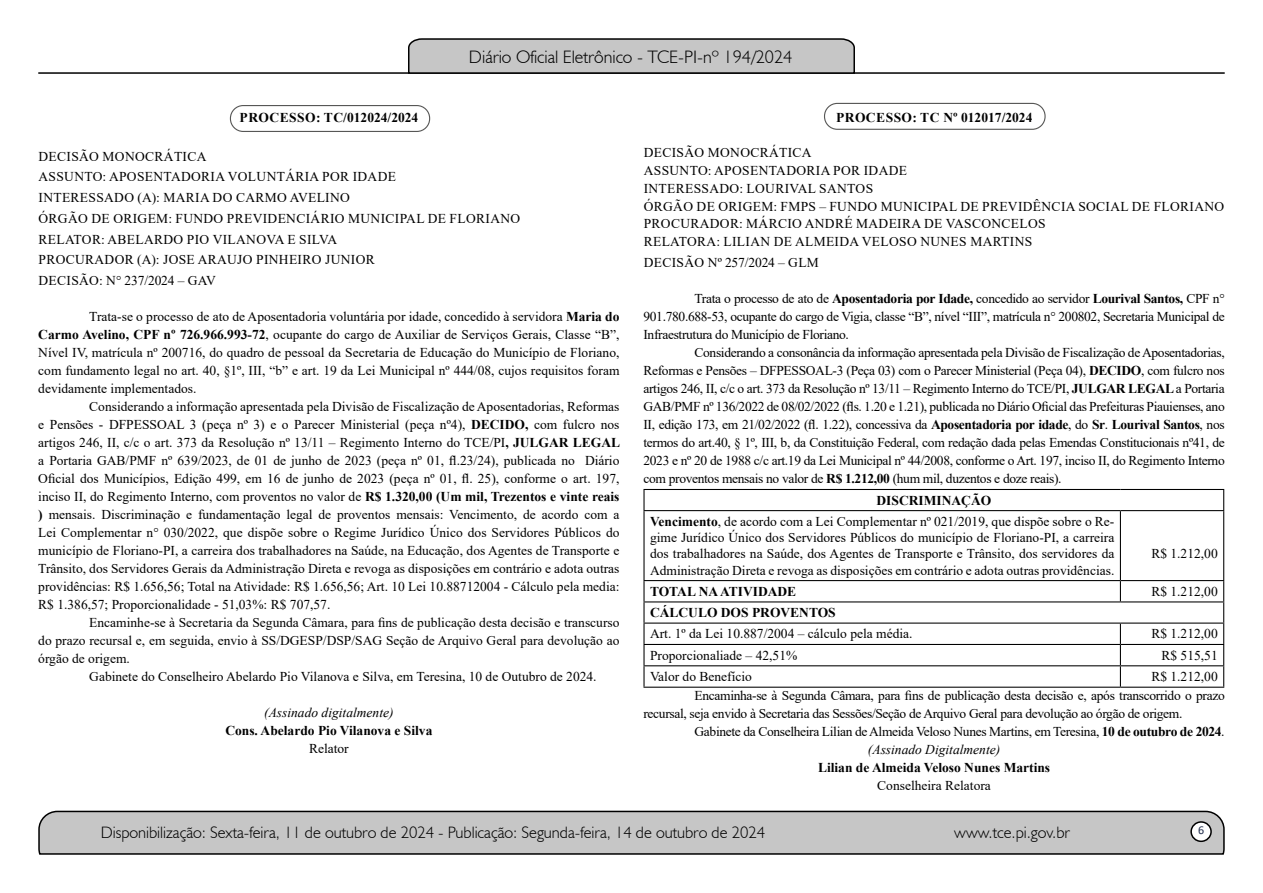
<style>
.page{position:relative;width:1263px;height:893px;background:#fff}
.page>*{position:absolute;margin:0;border:0;box-sizing:border-box;transform-origin:0 0}
.t1{font:300 18px "Humanist 521 BT";color:#000}
.t2{font:300 16.5px "Humanist 521 BT";color:#000}
.t3{font:13.5px/18px "Times New Roman";color:#000;text-align:justify}
.t4{font:13.5px/20.7px "Times New Roman";letter-spacing:.025em;color:#000}
.t5{font:13.5px "Times New Roman";letter-spacing:-.025em;color:#000}
.t6{font:700 13.5px "Times New Roman";color:#000}
.t7{font:700 13.5px "Times New Roman";letter-spacing:.02em;color:#000}
.t8{font:italic 13.5px "Times New Roman";color:#000}
.t9{font:12px "Calibri";color:#212d4c}
.s1{font-weight:700}
</style>
<div class="page">
<svg style="left:38px;top:810px;width:1187px;height:45px;background:#b9b9b9"></svg>
<div style="left:1191px;top:822px;width:20px;height:19px;background:#fff;border-radius:50%"></div>
<div style="left:1190px;top:821px;width:22px;height:21px;border:2px solid #000;border-radius:50%"></div>
<hr style="left:38px;top:72px;width:1187px;height:2px;background:#000">
<svg style="left:407px;top:38px;width:449px;height:36px;background:#b4b4b4"></svg>
<hr style="left:643px;top:489px;width:477px;height:1px;background:#000">
<svg style="left:643px;top:490px;width:1px;height:20px"></svg>
<hr style="left:1120px;top:489px;width:104px;height:1px;background:#000">
<svg style="left:1223px;top:490px;width:1px;height:20px"></svg>
<hr style="left:643px;top:510px;width:477px;height:1px;background:#000">
<hr style="left:643px;top:511px;width:1px;height:69px;background:#000">
<hr style="left:1120px;top:510px;width:104px;height:1px;background:#000">
<hr style="left:1120px;top:511px;width:1px;height:69px;background:#000">
<hr style="left:1223px;top:511px;width:1px;height:69px;background:#000">
<hr style="left:643px;top:580px;width:477px;height:1px;background:#000">
<hr style="left:1120px;top:580px;width:104px;height:1px;background:#000">
<svg style="left:1120px;top:581px;width:1px;height:20px"></svg>
<hr style="left:643px;top:601px;width:477px;height:1px;background:#000">
<hr style="left:1120px;top:601px;width:104px;height:1px;background:#000">
<hr style="left:643px;top:623px;width:477px;height:1px;background:#000">
<hr style="left:1120px;top:623px;width:104px;height:1px;background:#000">
<hr style="left:643px;top:644px;width:477px;height:1px;background:#000">
<hr style="left:1120px;top:644px;width:104px;height:1px;background:#000">
<hr style="left:643px;top:665px;width:477px;height:1px;background:#000">
<svg style="left:643px;top:581px;width:1px;height:106px"></svg>
<hr style="left:1120px;top:665px;width:104px;height:1px;background:#000">
<svg style="left:1120px;top:624px;width:1px;height:63px"></svg>
<svg style="left:1223px;top:581px;width:1px;height:106px"></svg>
<hr style="left:643px;top:687px;width:477px;height:1px;background:#000">
<hr style="left:1120px;top:687px;width:104px;height:1px;background:#000">
<div style="left:230px;top:105px;width:200px;height:27px;border:1px solid #575756;border-radius:13px"></div>
<div style="left:824px;top:103px;width:221px;height:27px;border:1px solid #575756;border-radius:13px"></div>
<h1 class="t1" style="left:469px;top:46px;width:325px">Diário Oficial Eletrônico - TCE-PI-nº 194/2024</h1>
<p class="t7" style="left:240px;top:107px;width:180px">PROCESSO: TC/012024/2024</p>
<p class="t4" style="left:39px;top:145px;width:483px">DECISÃO MONOCRÁTICA<br>ASSUNTO: APOSENTADORIA VOLUNTÁRIA POR IDADE<br>INTERESSADO (A): MARIA DO CARMO AVELINO<br>ÓRGÃO DE ORIGEM: FUNDO PREVIDENCIÁRIO MUNICIPAL DE FLORIANO RELATOR: ABELARDO PIO VILANOVA E SILVA<br>PROCURADOR (A): JOSE ARAUJO PINHEIRO JUNIOR<br>DECISÃO: N° 237/2024 – GAV</p>
<p class="t3" style="left:38px;top:307px;width:583px;text-indent:51px">Trata-se o processo de ato de Aposentadoria voluntária por idade, concedido à servidora <span class="s1">Maria do Carmo Avelino, CPF nº 726.966.993-72</span>, ocupante do cargo de Auxiliar de Serviços Gerais, Classe “B”, Nível IV, matrícula nº 200716, do quadro de pessoal da Secretaria de Educação do Município de Floriano, com fundamento legal no art. 40, §1º, III, “b” e art. 19 da Lei Municipal nº 444/08, cujos requisitos foram devidamente implementados.</p>
<p class="t3" style="left:38px;top:397px;width:583px;text-indent:51px">Considerando a informação apresentada pela Divisão de Fiscalização de Aposentadorias, Reformas e Pensões - DFPESSOAL 3 (peça nº 3) e o Parecer Ministerial (peça nº4), <span class="s1">DECIDO,</span> com fulcro nos artigos 246, II, c/c o art. 373 da Resolução nº 13/11 – Regimento Interno do TCE/PI<span class="s1">, JULGAR LEGAL </span>a Portaria GAB/PMF nº 639/2023, de 01 de junho de 2023 (peça nº 01, fl.23/24), publicada no Diário Oficial dos Municípios, Edição 499, em 16 de junho de 2023 (peça nº 01, fl. 25), conforme o art. 197, inciso II, do Regimento Interno, com proventos no valor de <span class="s1">R$ 1.320,00 (Um mil, Trezentos e vinte reais )</span> mensais. Discriminação e fundamentação legal de proventos mensais: Vencimento, de acordo com a Lei Complementar n° 030/2022, que dispõe sobre o Regime Jurídico Único dos Servidores Públicos do município de Floriano-PI, a carreira dos trabalhadores na Saúde, na Educação, dos Agentes de Transporte e Trânsito, dos Servidores Gerais da Administração Direta e revoga as disposições em contrário e adota outras providências: R$ 1.656,56; Total na Atividade: R$ 1.656,56; Art. 10 Lei 10.88712004 - Cálculo pela media:<br>R$ 1.386,57; Proporcionalidade - 51,03%: R$ 707,57.</p>
<p class="t3" style="left:89px;top:613px;width:532px">Encaminhe-se à Secretaria da Segunda Câmara, para fins de publicação desta decisão e transcurso</p>
<p class="t3" style="left:38px;top:631px;width:583px">do prazo recursal e, em seguida, envio à SS/DGESP/DSP/SAG Seção de Arquivo Geral para devolução ao</p>
<p class="t3" style="left:38px;top:649px;width:93px">órgão de origem.</p>
<p class="t3" style="left:89px;top:667px;width:509px">Gabinete do Conselheiro Abelardo Pio Vilanova e Silva, em Teresina, 10 de Outubro de 2024.</p>
<p class="t8" style="left:264px;top:703px;width:131px">(Assinado digitalmente)</p>
<p class="t6" style="left:225px;top:721px;width:209px">Cons. Abelardo Pio Vilanova e Silva</p>
<p class="t3" style="left:309px;top:739px;width:41px">Relator</p>
<p class="t7" style="left:836px;top:107px;width:198px">PROCESSO: TC Nº 012017/2024</p>
<p class="t4" style="left:644px;top:143px;width:582px;line-height:17.7px">DECISÃO MONOCRÁTICA<br>ASSUNTO: APOSENTADORIA POR IDADE<br>INTERESSADO: LOURIVAL SANTOS<br>ÓRGÃO DE ORIGEM: FMPS – FUNDO MUNICIPAL DE PREVIDÊNCIA SOCIAL DE FLORIANO PROCURADOR: MÁRCIO ANDRÉ MADEIRA DE VASCONCELOS<br>RELATORA: LILIAN DE ALMEIDA VELOSO NUNES MARTINS</p>
<p class="t4" style="left:644px;top:252px;width:177px">DECISÃO Nº 257/2024 – GLM</p>
<p class="t3" style="left:643px;top:289px;width:583px;text-indent:51px">Trata o processo de ato de <span class="s1">Aposentadoria por Idade,</span> concedido ao servidor <span class="s1">Lourival Santos,</span> CPF n° 901.780.688-53, ocupante do cargo de Vigia, classe “B”, nível “III”, matrícula n° 200802, Secretaria Municipal de Infraestrutura do Município de Floriano.</p>
<p class="t3" style="left:643px;top:343px;width:583px;text-indent:51px">Considerando a consonância da informação apresentada pela Divisão de Fiscalização de Aposentadorias, Reformas e Pensões – DFPESSOAL-3 (Peça 03) com o Parecer Ministerial (Peça 04), <span class="s1">DECIDO</span>, com fulcro nos artigos 246, II, c/c o art. 373 da Resolução nº 13/11 – Regimento Interno do TCE/PI, <span class="s1">JULGAR LEGAL</span> a Portaria GAB/PMF nº 136/2022 de 08/02/2022 (fls. 1.20 e 1.21), publicada no Diário Oficial das Prefeituras Piauienses, ano II, edição 173, em 21/02/2022 (fl. 1.22), concessiva da <span class="s1">Aposentadoria por idade</span>, do <span class="s1">Sr</span>. <span class="s1">Lourival Santos</span>, nos termos do art.40, § 1º, III, b, da Constituição Federal, com redação dada pelas Emendas Constitucionais nº41, de 2023 e nº 20 de 1988 c/c art.19 da Lei Municipal nº 44/2008, conforme o Art. 197, inciso II, do Regimento Interno com proventos mensais no valor de <span class="s1">R$ 1.212,00</span> (hum mil, duzentos e doze reais).</p>
<p class="t3" style="left:650px;top:489px;width:466px;line-height:21.3px;text-indent:226px"><span class="s1">DISCRIMINAÇÃO<br>Vencimento</span>, de acordo com a Lei Complementar nº 021/2019, que dispõe sobre o Re-</p>
<p class="t3" style="left:650px;top:529px;width:466px;line-height:16.2px">gime Jurídico Único dos Servidores Públicos do município de Floriano-PI, a carreira dos trabalhadores na Saúde, dos Agentes de Transporte e Trânsito, dos servidores da Administração Direta e revoga as disposições em contrário e adota outras providências.</p>
<p class="t3" style="left:1151px;top:544px;width:68px">R$ 1.212,00</p>
<p class="t6" style="left:650px;top:581px;width:148px">TOTAL NA ATIVIDADE</p>
<p class="t3" style="left:1151px;top:582px;width:68px">R$ 1.212,00</p>
<p class="t6" style="left:650px;top:603px;width:187px">CÁLCULO DOS PROVENTOS</p>
<p class="t3" style="left:650px;top:624px;width:264px">Art. 1º da Lei 10.887/2004 – cálculo pela média.</p>
<p class="t3" style="left:1151px;top:624px;width:68px">R$ 1.212,00</p>
<p class="t3" style="left:650px;top:646px;width:149px">Proporcionaliade – 42,51%</p>
<p class="t3" style="left:1161px;top:646px;width:58px">R$ 515,51</p>
<p class="t3" style="left:650px;top:667px;width:103px">Valor do Benefício</p>
<p class="t3" style="left:1151px;top:667px;width:68px">R$ 1.212,00</p>
<p class="t5" style="left:694px;top:686px;width:532px">Encaminha-se à Segunda Câmara, para fins de publicação desta decisão e, após transcorrido o prazo</p>
<p class="t5" style="left:643px;top:704px;width:540px">recursal, seja envido à Secretaria das Sessões/Seção de Arquivo Geral para devolução ao órgão de origem.</p>
<p class="t5" style="left:694px;top:722px;width:532px">Gabinete da Conselheira Lilian de Almeida Veloso Nunes Martins, em Teresina, <span class="s1">10 de outubro de 2024</span>.</p>
<p class="t8" style="left:868px;top:740px;width:134px">(Assinado Digitalmente)</p>
<p class="t6" style="left:818px;top:757px;width:234px">Lilian de Almeida Veloso Nunes Martins</p>
<p class="t3" style="left:877px;top:776px;width:115px">Conselheira Relatora</p>
<p class="t2" style="left:101px;top:822px;width:666px">Disponibilização: Sexta-feira, 11 de outubro de 2024 - Publicação: Segunda-feira, 14 de outubro de 2024</p>
<p class="t2" style="left:954px;top:822px;width:117px">www.tce.pi.gov.br</p>
<p class="t9" style="left:1198px;top:821px;width:8px">6</p>
</div>
